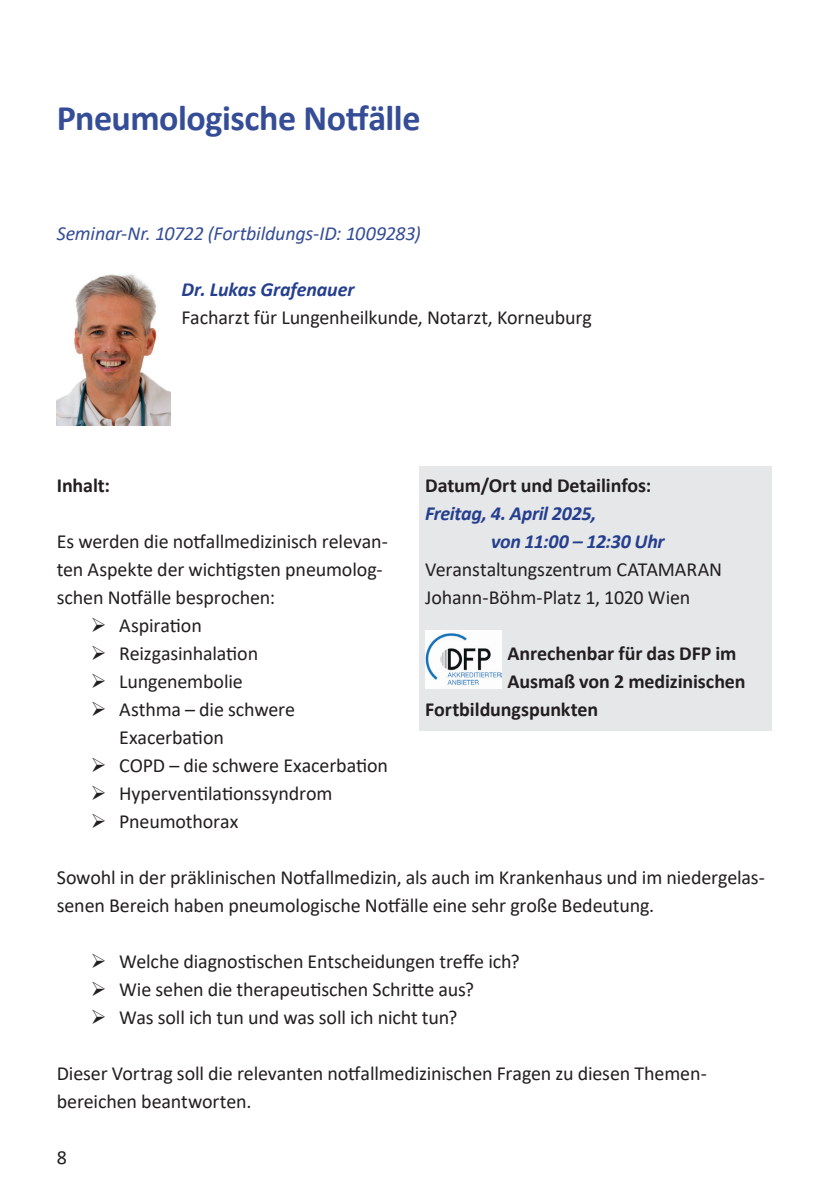
<style>
.page{position:relative;width:840px;height:1191px;background:#fff}
.page>*{position:absolute;margin:0;border:0;box-sizing:border-box;transform-origin:0 0}
.t1{font:700 36px "Calibri";letter-spacing:-.015em;color:#354d96}
.t2{font:20px/28px "Calibri";letter-spacing:-.005em;color:#231f20}
.t3{font:700 20px "Calibri";letter-spacing:-.005em;color:#231f20}
.t4{font:italic 700 20px/28px "Calibri";letter-spacing:-.015em;color:#253f8e}
.t5{font:italic 20px "Calibri";letter-spacing:-.01em;color:#354d96}
</style>
<div class="page">
<img style="left:57px;top:274px;width:113px;height:152px">
<div style="left:419px;top:466px;width:352px;height:265px;background:#e6e7e9"></div>
<img style="left:425px;top:630px;width:76px;height:58px">
<h1 class="t1" style="left:57px;top:92px;width:365px">Pneumologische Notfälle</h1>
<p class="t5" style="left:57px;top:219px;width:365px">Seminar-Nr. 10722 (Fortbildungs-ID: 1009283)</p>
<p class="t4" style="left:181px;top:275px;width:174px">Dr. Lukas Grafenauer</p>
<p class="t2" style="left:181px;top:303px;width:411px">Facharzt für Lungenheilkunde, Notarzt, Korneuburg</p>
<p class="t3" style="left:57px;top:471px;width:55px">Inhalt:</p>
<p class="t2" style="left:57px;top:527px;width:332px">Es werden die notfallmedizinisch relevan-</p>
<p class="t2" style="left:57px;top:555px;width:327px">ten Aspekte der wichtigsten pneumolog-</p>
<p class="t2" style="left:57px;top:583px;width:220px">schen Notfälle besprochen:</p>
<p class="t2" style="left:119px;top:611px;width:84px">Aspiration</p>
<p class="t2" style="left:119px;top:639px;width:140px">Reizgasinhalation</p>
<p class="t2" style="left:119px;top:667px;width:125px">Lungenembolie</p>
<p class="t2" style="left:119px;top:695px;width:177px">Asthma – die schwere</p>
<p class="t2" style="left:119px;top:723px;width:106px">Exacerbation</p>
<p class="t2" style="left:119px;top:751px;width:270px">COPD – die schwere Exacerbation</p>
<p class="t2" style="left:119px;top:779px;width:215px">Hyperventilationssyndrom</p>
<p class="t2" style="left:119px;top:807px;width:121px">Pneumothorax</p>
<p class="t3" style="left:425px;top:471px;width:227px">Datum/Ort und Detailinfos:</p>
<p class="t4" style="left:491px;top:499px;width:175px;text-indent:-66px">Freitag, 4. April 2025,<br>von 11:00 – 12:30 Uhr</p>
<p class="t2" style="left:425px;top:555px;width:298px">Veranstaltungszentrum CATAMARAN<br>Johann-Böhm-Platz 1, 1020 Wien</p>
<p class="t3" style="left:507px;top:639px;width:230px">Anrechenbar für das DFP im</p>
<p class="t3" style="left:507px;top:667px;width:239px">Ausmaß von 2 medizinischen</p>
<p class="t3" style="left:425px;top:695px;width:175px">Fortbildungspunkten</p>
<p class="t2" style="left:57px;top:863px;width:709px">Sowohl in der präklinischen Notfallmedizin, als auch im Krankenhaus und im niedergelas&shy;senen Bereich haben pneumologische Notfälle eine sehr große Bedeutung.</p>
<p class="t2" style="left:119px;top:947px;width:402px">Welche diagnostischen Entscheidungen treffe ich?<br>Wie sehen die therapeutischen Schritte aus?<br>Was soll ich tun und was soll ich nicht tun?</p>
<p class="t2" style="left:57px;top:1059px;width:651px">Dieser Vortrag soll die relevanten notfallmedizinischen Fragen zu diesen Themen&shy;bereichen beantworten.</p>
<p class="t2" style="left:57px;top:1143px;width:12px">8</p>
</div>
